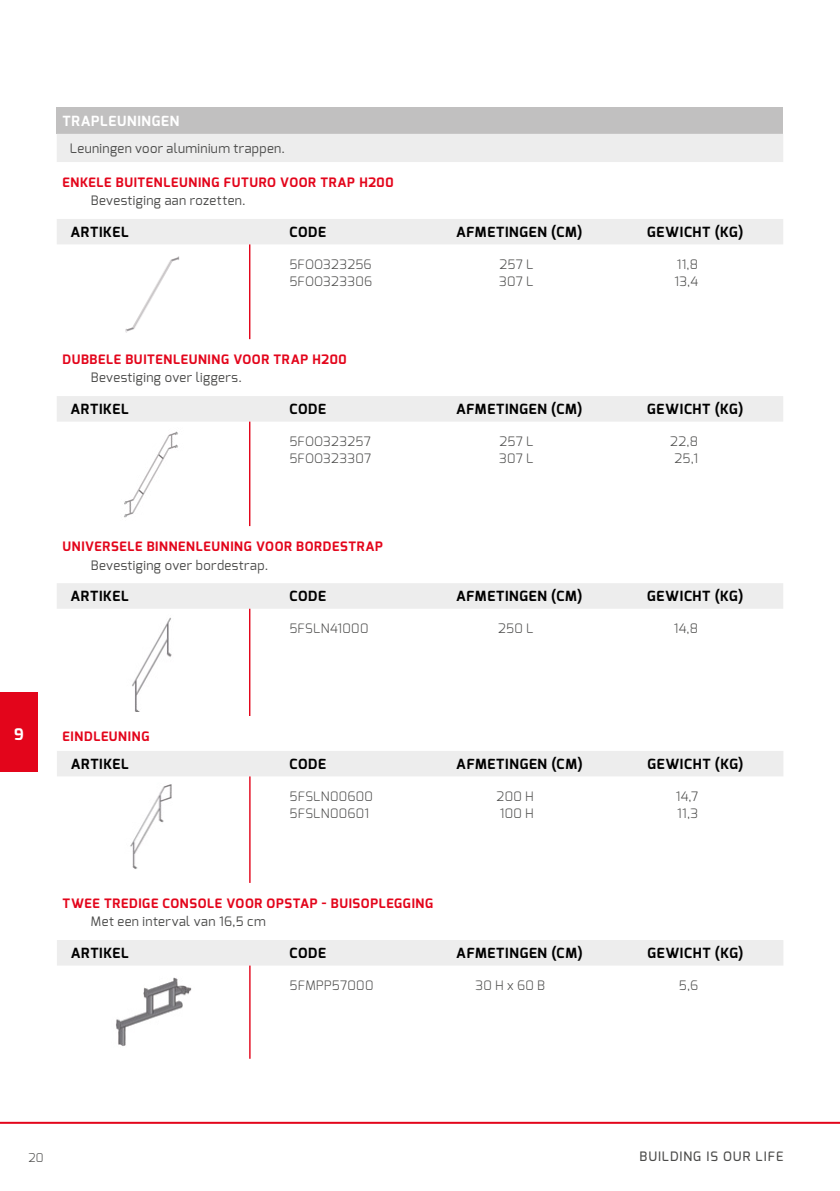
<style>
.page{position:relative;width:840px;height:1191px;background:#fff}
.page>*{position:absolute;margin:0;border:0;box-sizing:border-box;transform-origin:0 0}
.t1{font:700 16px "Exo";color:#fff}
.t2{font:700 14px "Exo";letter-spacing:.05em;color:#000}
.t3{font:700 14px "Exo";letter-spacing:.05em;color:#fff}
.t4{font:700 13px "Exo";letter-spacing:.05em;color:#e3051b}
.t5{font:300 13px/17px "Exo";letter-spacing:.02em;color:#4a4a49}
.t6{font:13px "Exo";letter-spacing:.03em;color:#4a4a49}
.t7{font:500 13px "Exo";letter-spacing:.075em;color:#4a4a49}
.t8{font:300 12px "Exo";color:#4a4a49}
</style>
<div class="page">
<div style="left:0;top:692px;width:38px;height:79px;background:#e3051b"></div>
<hr style="left:0;top:1121px;width:839px;height:2px;background:#e3051b">
<div style="left:57px;top:583px;width:725px;height:26px;background:#ededed"></div>
<hr style="left:249px;top:609px;width:1px;height:108px;background:#e3051b">
<img style="left:132px;top:617px;width:40px;height:94px">
<div style="left:57px;top:751px;width:726px;height:25px;background:#ededed"></div>
<hr style="left:249px;top:776px;width:1px;height:107px;background:#e3051b">
<img style="left:130px;top:784px;width:42px;height:85px">
<div style="left:57px;top:940px;width:726px;height:25px;background:#ededed"></div>
<hr style="left:249px;top:965px;width:1px;height:93px;background:#e3051b">
<img style="left:116px;top:977px;width:76px;height:69px">
<div style="left:57px;top:108px;width:725px;height:26px;background:#c1c0c0"></div>
<div style="left:57px;top:134px;width:725px;height:110px;background:#ededed"></div>
<svg style="left:57px;top:162px;width:725px;height:57px"></svg>
<hr style="left:249px;top:244px;width:1px;height:95px;background:#e3051b">
<img style="left:125px;top:256px;width:55px;height:77px">
<div style="left:57px;top:396px;width:725px;height:25px;background:#ededed"></div>
<hr style="left:249px;top:421px;width:1px;height:105px;background:#e3051b">
<img style="left:124px;top:431px;width:54px;height:87px">
<p class="t1" style="left:14px;top:723px;width:11px">9</p>
<p class="t3" style="left:62px;top:112px;width:118px">TRAPLEUNINGEN</p>
<p class="t6" style="left:70px;top:139px;width:217px">Leuningen voor aluminium trappen.</p>
<p class="t4" style="left:62px;top:173px;width:332px">ENKELE BUITENLEUNING FUTURO VOOR TRAP H200</p>
<p class="t6" style="left:91px;top:192px;width:156px">Bevestiging aan rozetten.</p>
<p class="t2" style="left:70px;top:223px;width:60px">ARTIKEL</p>
<p class="t2" style="left:289px;top:223px;width:38px">CODE</p>
<p class="t2" style="left:456px;top:223px;width:128px">AFMETINGEN (CM)</p>
<p class="t2" style="left:647px;top:223px;width:97px">GEWICHT (KG)</p>
<p class="t5" style="left:289px;top:255px;width:84px">5FOO323256<br>5FOO323306</p>
<p class="t5" style="left:499px;top:255px;width:36px">257 L<br>307 L</p>
<p class="t5" style="left:674px;top:255px;width:25px">11,8<br>13,4</p>
<p class="t4" style="left:62px;top:351px;width:286px">DUBBELE BUITENLEUNING VOOR TRAP H200</p>
<p class="t6" style="left:91px;top:369px;width:152px">Bevestiging over liggers.</p>
<p class="t2" style="left:70px;top:400px;width:60px">ARTIKEL</p>
<p class="t2" style="left:289px;top:400px;width:38px">CODE</p>
<p class="t2" style="left:456px;top:400px;width:128px">AFMETINGEN (CM)</p>
<p class="t2" style="left:647px;top:400px;width:97px">GEWICHT (KG)</p>
<p class="t5" style="left:289px;top:433px;width:83px">5FOO323257<br>5FOO323307</p>
<p class="t5" style="left:499px;top:433px;width:36px">257 L<br>307 L</p>
<p class="t5" style="left:670px;top:433px;width:29px;text-align:center">22,8<br>25,1</p>
<p class="t4" style="left:62px;top:538px;width:322px">UNIVERSELE BINNENLEUNING VOOR BORDESTRAP</p>
<p class="t6" style="left:91px;top:556px;width:179px">Bevestiging over bordestrap.</p>
<p class="t2" style="left:70px;top:587px;width:60px">ARTIKEL</p>
<p class="t2" style="left:289px;top:587px;width:38px">CODE</p>
<p class="t2" style="left:456px;top:587px;width:128px">AFMETINGEN (CM)</p>
<p class="t2" style="left:647px;top:587px;width:97px">GEWICHT (KG)</p>
<p class="t5" style="left:289px;top:620px;width:80px">5FSLN41000</p>
<p class="t5" style="left:498px;top:620px;width:37px">250 L</p>
<p class="t5" style="left:673px;top:620px;width:26px">14,8</p>
<p class="t4" style="left:63px;top:728px;width:88px">EINDLEUNING</p>
<p class="t2" style="left:71px;top:754px;width:60px">ARTIKEL</p>
<p class="t2" style="left:289px;top:754px;width:38px">CODE</p>
<p class="t2" style="left:456px;top:754px;width:128px">AFMETINGEN (CM)</p>
<p class="t2" style="left:647px;top:754px;width:97px">GEWICHT (KG)</p>
<p class="t5" style="left:289px;top:787px;width:85px">5FSLN00600<br>5FSLN00601</p>
<p class="t5" style="left:496px;top:787px;width:38px">200 H<br>100 H</p>
<p class="t5" style="left:675px;top:787px;width:24px">14,7<br>11,3</p>
<p class="t4" style="left:63px;top:894px;width:372px">TWEE TREDIGE CONSOLE VOOR OPSTAP - BUISOPLEGGING</p>
<p class="t6" style="left:91px;top:913px;width:176px">Met een interval van 16,5 cm</p>
<p class="t2" style="left:71px;top:943px;width:60px">ARTIKEL</p>
<p class="t2" style="left:289px;top:943px;width:38px">CODE</p>
<p class="t2" style="left:456px;top:943px;width:128px">AFMETINGEN (CM)</p>
<p class="t2" style="left:647px;top:943px;width:97px">GEWICHT (KG)</p>
<p class="t5" style="left:289px;top:976px;width:85px">5FMPP57000</p>
<p class="t5" style="left:475px;top:976px;width:71px">30 H x 60 B</p>
<p class="t5" style="left:678px;top:976px;width:21px">5,6</p>
<p class="t8" style="left:29px;top:1149px;width:16px">20</p>
<p class="t7" style="left:639px;top:1148px;width:145px">BUILDING IS OUR LIFE</p>
</div>
